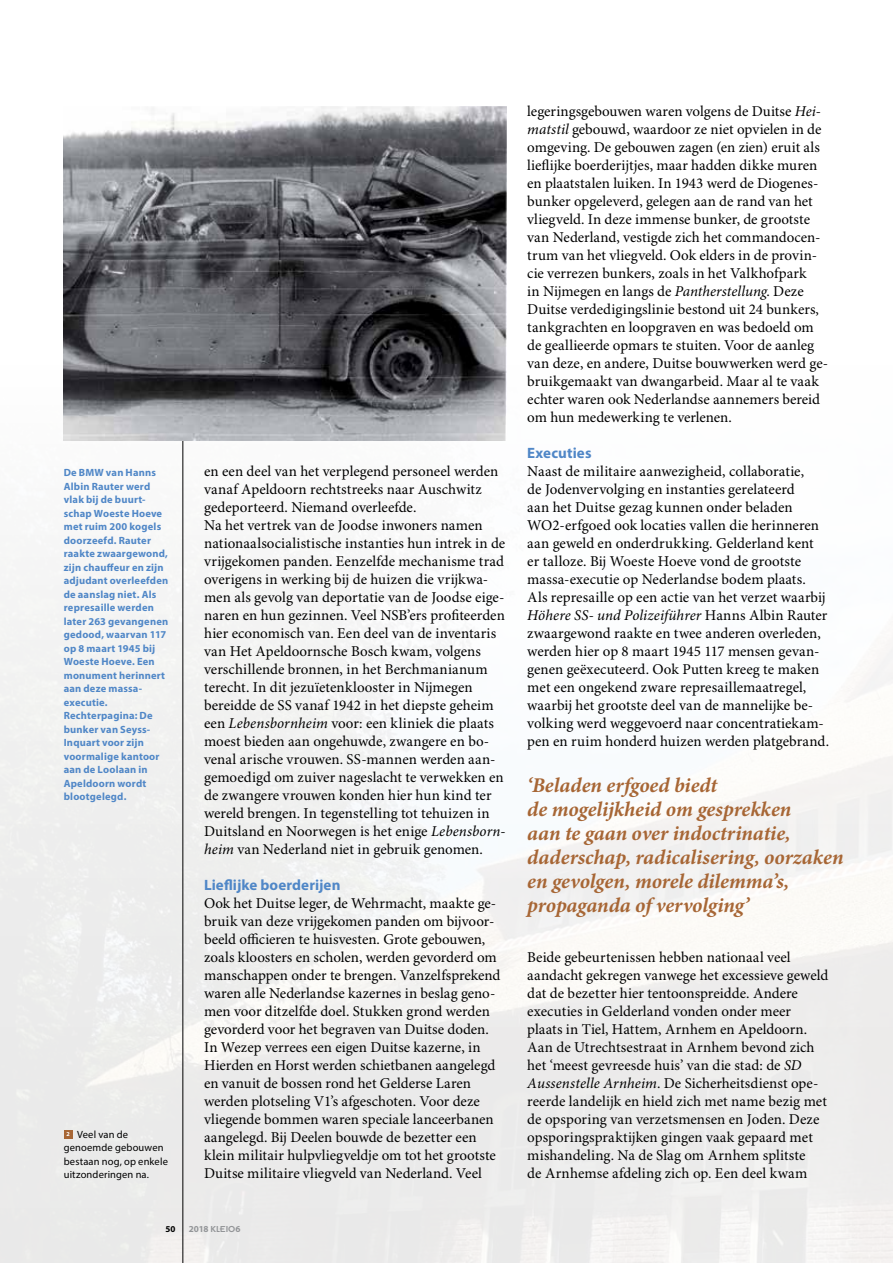
<style>
.page{position:relative;width:893px;height:1263px;background:#fff}
.page>*{position:absolute;margin:0;border:0;box-sizing:border-box;transform-origin:0 0}
.t1{font:italic 700 21px/24px "Minion Pro";letter-spacing:-.005em;color:#a76635}
.t2{font:15px/18px "Minion Pro";color:#000}
.t3{font:700 15px "Myriad Pro";letter-spacing:.005em;color:#5087c7}
.t4{font:700 10.5px/13.5px "Myriad Pro";letter-spacing:.02em;color:#5087c7}
.t5{font:10.5px/13.5px "Myriad Pro";letter-spacing:.015em;color:#000}
.t6{font:700 9.15px "Myriad Pro";color:#939598}
.t7{font:700 9px "Myriad Pro";color:#000}
.t8{font:700 6px "Myriad Pro";color:#fff}
.s1{font-style:italic}
.s2{font-family:"Futura T";font-weight:600;font-size:9px}
.s3{font-family:"Insignia";font-weight:400;font-size:9.45px}
</style>
<div class="page">
<img style="left:0;top:353px;width:893px;height:910px">
<hr style="left:183px;top:367px;width:1px;height:896px;background:#000">
<img style="left:64px;top:106px;width:442px;height:334px">
<div style="left:64px;top:1130px;width:8px;height:8px;background:#a76635"></div>
<p class="t4" style="left:64px;top:465px;width:106px">De BMW van Hanns<br>Albin Rauter werd vlak bij de buurt&shy;schap Woeste Hoeve met ruim 200 kogels doorzeefd. Rauter raakte zwaargewond, zijn chauffeur en zijn adjudant overleefden de aanslag niet. Als represaille werden later 263 gevangenen gedood, waarvan 117 op 8 maart 1945 bij<br>Woeste Hoeve. Een monument herinnert aan deze massa&shy;executie.<br>Rechterpagina: De bunker van Seyss-<br>Inquart voor zijn voormalige kantoor aan de Loolaan in<br>Apeldoorn wordt blootgelegd.</p>
<p class="t5" style="left:64px;top:1127px;width:106px;text-indent:13px">Veel van de genoemde gebouwen bestaan nog, op enkele uitzonderingen na.</p>
<p class="t8" style="left:66px;top:1130px;width:5px">2</p>
<p class="t2" style="left:204px;top:463px;width:303px">en een deel van het verplegend personeel werden vanaf Apeldoorn rechtstreeks naar Auschwitz gedeporteerd. Niemand overleefde.<br>Na het vertrek van de Joodse inwoners namen nationaalsocialistische instanties hun intrek in de vrijgekomen panden. Eenzelfde mechanisme trad overigens in werking bij de huizen die vrijkwa&shy;men als gevolg van deportatie van de Joodse eige&shy;naren en hun gezinnen. Veel NSB’ers profiteerden hier economisch van. Een deel van de inventaris van Het Apeldoornsche Bosch kwam, volgens verschillende bronnen, in het Berchmanianum terecht. In dit jezuïetenklooster in Nijmegen bereidde de SS vanaf 1942 in het diepste geheim een <span class="s1">Lebensbornheim</span> voor: een kliniek die plaats moest bieden aan ongehuwde, zwangere en bo&shy;venal arische vrouwen. SS-mannen werden aan&shy;gemoedigd om zuiver nageslacht te verwekken en de zwangere vrouwen konden hier hun kind ter wereld brengen. In tegenstelling tot tehuizen in Duitsland en Noorwegen is het enige <span class="s1">Lebensborn&shy;heim</span> van Nederland niet in gebruik genomen.</p>
<p class="t3" style="left:204px;top:875px;width:138px">Lieflijke boerderijen</p>
<p class="t2" style="left:204px;top:895px;width:298px">Ook het Duitse leger, de Wehrmacht, maakte ge&shy;bruik van deze vrijgekomen panden om bijvoor&shy;beeld officieren te huisvesten. Grote gebouwen, zoals kloosters en scholen, werden gevorderd om manschappen onder te brengen. Vanzelfsprekend waren alle Nederlandse kazernes in beslag geno&shy;men voor ditzelfde doel. Stukken grond werden gevorderd voor het begraven van Duitse doden.<br>In Wezep verrees een eigen Duitse kazerne, in Hierden en Horst werden schietbanen aangelegd en vanuit de bossen rond het Gelderse Laren werden plotseling V1’s afgeschoten. Voor deze vliegende bommen waren speciale lanceerbanen aangelegd. Bij Deelen bouwde de bezetter een klein militair hulpvliegveldje om tot het grootste Duitse militaire vliegveld van Nederland. Veel</p>
<p class="t7" style="left:165px;top:1223px;width:12px">50</p>
<p class="t6" style="left:189px;top:1223px;width:53px">2018 <span class="s2">KL</span><span class="s3">E</span><span class="s2">IO</span>6</p>
<p class="t2" style="left:527px;top:103px;width:302px">legeringsgebouwen waren volgens de Duitse <span class="s1">Hei&shy;matstil</span> gebouwd, waardoor ze niet opvielen in de omgeving. De gebouwen zagen (en zien) eruit als lieflijke boerderijtjes, maar hadden dikke muren en plaatstalen luiken. In 1943 werd de Diogenes&shy;bunker opgeleverd, gelegen aan de rand van het vliegveld. In deze immense bunker, de grootste van Nederland, vestigde zich het commandocen&shy;trum van het vliegveld. Ook elders in de provin&shy;cie verrezen bunkers, zoals in het Valkhofpark<br>in Nijmegen en langs de <span class="s1">Pantherstellung</span>. Deze Duitse verdedigingslinie bestond uit 24 bunkers, tankgrachten en loopgraven en was bedoeld om de geallieerde opmars te stuiten. Voor de aanleg van deze, en andere, Duitse bouwwerken werd ge&shy;bruikgemaakt van dwangarbeid. Maar al te vaak echter waren ook Nederlandse aannemers bereid om hun medewerking te verlenen.</p>
<p class="t3" style="left:527px;top:443px;width:66px">Executies</p>
<p class="t2" style="left:527px;top:463px;width:303px">Naast de militaire aanwezigheid, collaboratie,<br>de Jodenvervolging en instanties gerelateerd<br>aan het Duitse gezag kunnen onder beladen WO2-erfgoed ook locaties vallen die herinneren aan geweld en onderdrukking. Gelderland kent er talloze. Bij Woeste Hoeve vond de grootste massa-executie op Nederlandse bodem plaats.<br>Als represaille op een actie van het verzet waarbij <span class="s1">Höhere SS- und Polizeiführer</span> Hanns Albin Rauter zwaargewond raakte en twee anderen overleden, werden hier op 8 maart 1945 117 mensen gevan&shy;genen geëxecuteerd. Ook Putten kreeg te maken met een ongekend zware represaillemaatregel, waarbij het grootste deel van de mannelijke be&shy;volking werd weggevoerd naar concentratiekam&shy;pen en ruim honderd huizen werden platgebrand.</p>
<h1 class="t1" style="left:527px;top:774px;width:318px">‘Beladen erfgoed biedt<br>de mogelijkheid om gesprekken<br>aan te gaan over indoctrinatie, daderschap, radicalisering, oorzaken en gevolgen, morele dilemma’s, propaganda of vervolging’</h1>
<p class="t2" style="left:527px;top:949px;width:303px">Beide gebeurtenissen hebben nationaal veel aandacht gekregen vanwege het excessieve geweld dat de bezetter hier tentoonspreidde. Andere executies in Gelderland vonden onder meer plaats in Tiel, Hattem, Arnhem en Apeldoorn.<br>Aan de Utrechtsestraat in Arnhem bevond zich het ‘meest gevreesde huis’ van die stad: de <span class="s1">SD Aussenstelle Arnheim</span>. De Sicherheitsdienst ope&shy;reerde landelijk en hield zich met name bezig met de opsporing van verzetsmensen en Joden. Deze opsporingspraktijken gingen vaak gepaard met mishandeling. Na de Slag om Arnhem splitste<br>de Arnhemse afdeling zich op. Een deel kwam</p>
</div>
